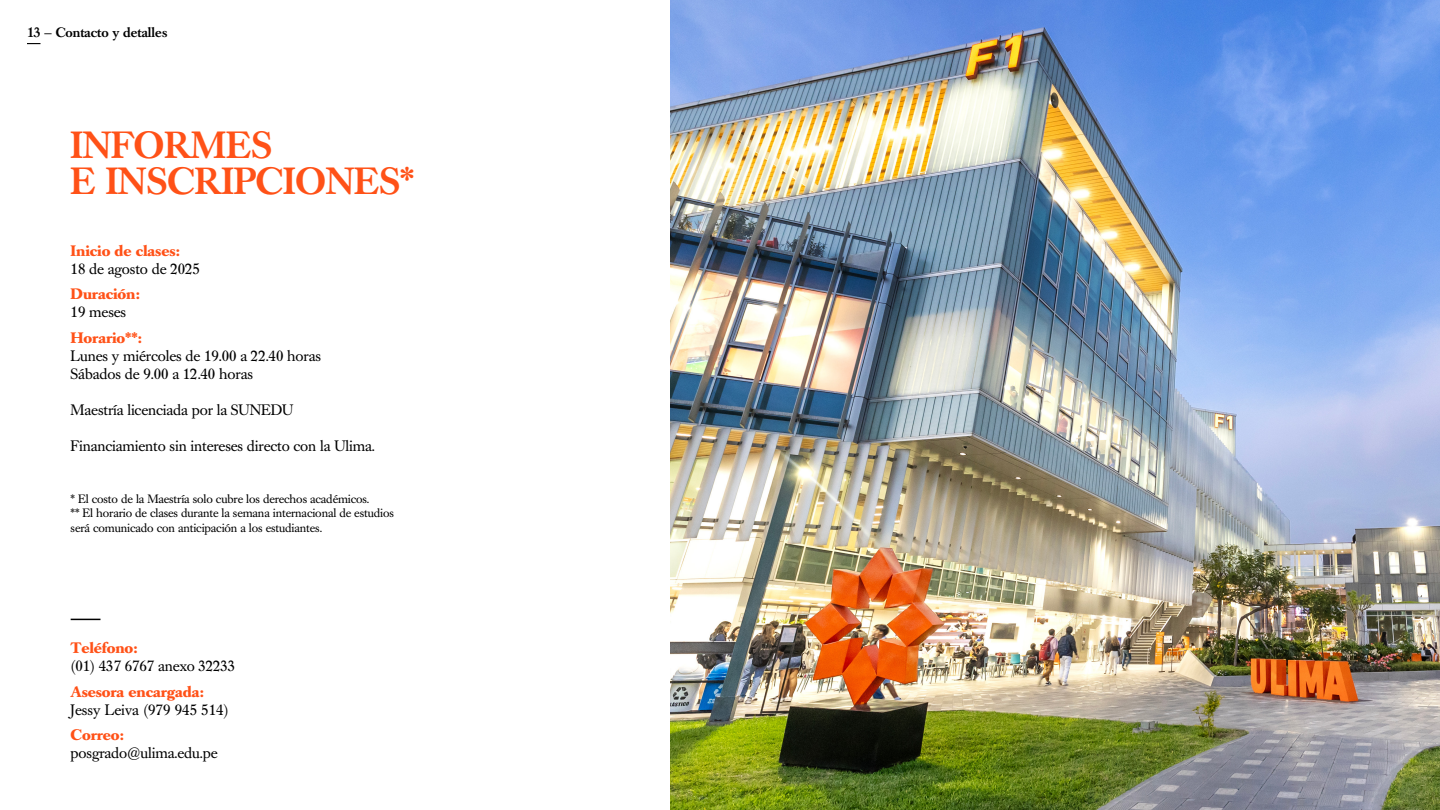
<style>
.page{position:relative;width:1440px;height:810px;background:#fff}
.page>*{position:absolute;margin:0;border:0;box-sizing:border-box;transform-origin:0 0}
.t1{font:500 37.5px/36px "Caslon Book BE";color:#ff5117}
.t2{font:15px/18px "Caslon Book BE";letter-spacing:-.01em;color:#000}
.t3{font:700 15px "Caslon Book BE";letter-spacing:-.01em;color:#ff5117}
.t4{font:500 13.5px "Caslon Book BE";color:#000}
.t5{font:12px/14.4px "Caslon Book BE";letter-spacing:-.01em;color:#000}
</style>
<div class="page">
<svg style="left:71px;top:619px;width:29px;height:1px"></svg>
<svg style="left:27px;top:43px;width:13px;height:1px"></svg>
<img style="left:671px;top:0;width:769px;height:810px">
<p class="t4" style="left:27px;top:25px;width:142px">13 — Contacto y detalles</p>
<h1 class="t1" style="left:71px;top:128px;width:345px">INFORMES<br>E INSCRIPCIONES*</h1>
<p class="t3" style="left:71px;top:242px;width:111px">Inicio de clases:</p>
<p class="t2" style="left:71px;top:260px;width:131px">18 de agosto de 2025</p>
<p class="t3" style="left:71px;top:286px;width:71px">Duración:</p>
<p class="t2" style="left:71px;top:304px;width:57px">19 meses</p>
<p class="t3" style="left:71px;top:329px;width:73px">Horario**:</p>
<p class="t2" style="left:71px;top:347px;width:252px">Lunes y miércoles de 19.00 a 22.40 horas<br>Sábados de 9.00 a 12.40 horas</p>
<p class="t2" style="left:71px;top:401px;width:224px">Maestría licenciada por la SUNEDU</p>
<p class="t2" style="left:71px;top:437px;width:306px">Financiamiento sin intereses directo con la Ulima.</p>
<p class="t5" style="left:71px;top:492px;width:325px">* El costo de la Maestría solo cubre los derechos académicos.<br>** El horario de clases durante la semana internacional de estudios será comunicado con anticipación a los estudiantes.</p>
<p class="t3" style="left:71px;top:639px;width:68px">Teléfono:</p>
<p class="t2" style="left:71px;top:658px;width:166px">(01) 437 6767 anexo 32233</p>
<p class="t3" style="left:71px;top:683px;width:135px">Asesora encargada:</p>
<p class="t2" style="left:71px;top:701px;width:160px">Jessy Leiva (979 945 514)</p>
<p class="t3" style="left:71px;top:726px;width:55px">Correo:</p>
<p class="t2" style="left:71px;top:745px;width:148px">posgrado@ulima.edu.pe</p>
</div>
